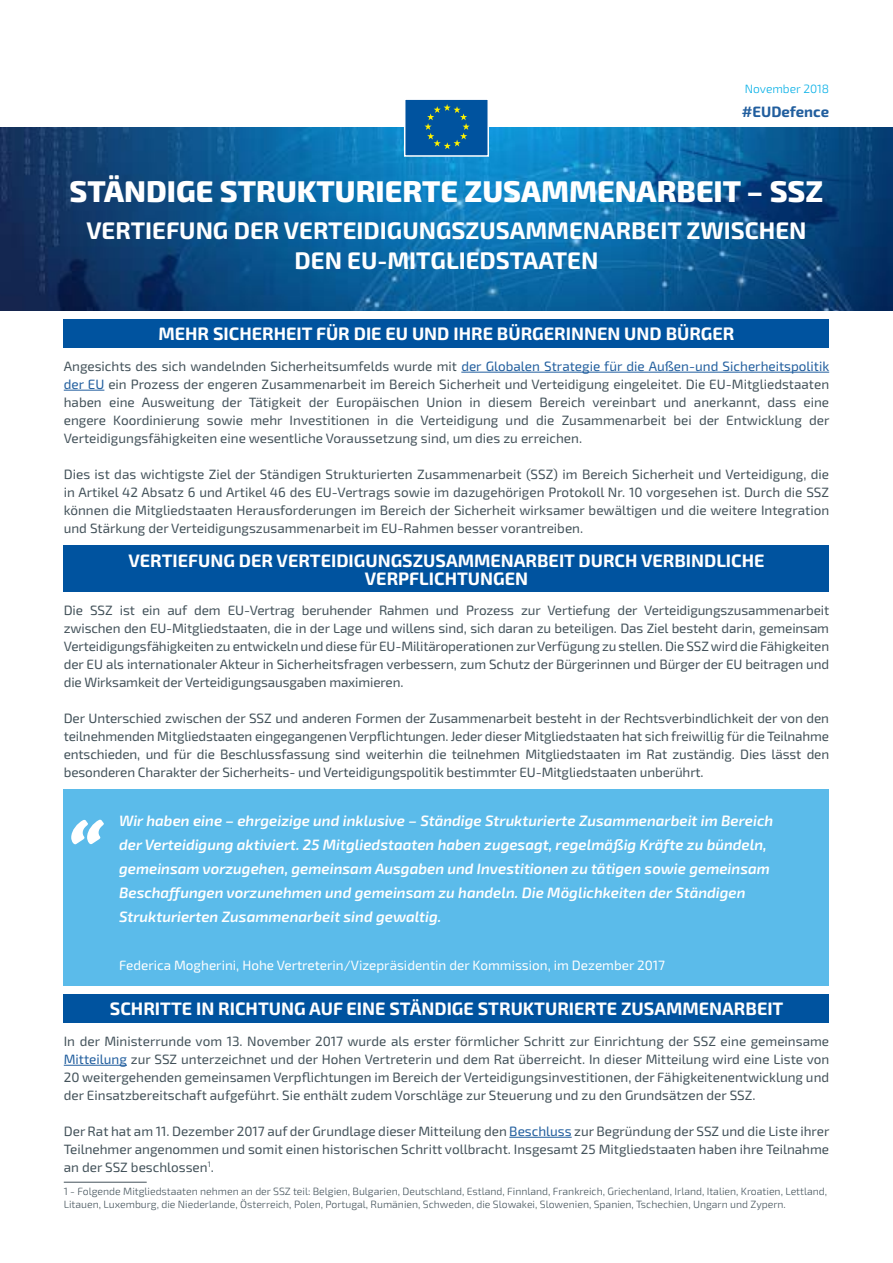
<style>
.page{position:relative;width:893px;height:1263px;background:#fff}
.page>*{position:absolute;margin:0;border:0;box-sizing:border-box;transform-origin:0 0}
.t1{font:800 30px "Exo 2";color:#fff}
.t2{font:700 24px/30px "Exo 2";color:#fff;text-align:center}
.t3{font:700 18px/18px "Exo 2";color:#fff;text-align:center}
.t4{font:italic 600 15px/24px "Exo 2";color:#fff}
.t5{font:700 15px "Exo 2";color:#215e9e}
.t6{font:13.5px/18px "Exo 2";color:#43525a;text-align:justify}
.t7{font:13.5px "Exo 2";color:#fff}
.t8{font:300 12px "Exo 2";color:#00aee6}
.t9{font:300 10.5px/12.6px "Exo 2";color:#43525a}
.s1{color:#215e9e}
</style>
<div class="page">
<div style="left:64px;top:790px;width:765px;height:196px;background:#5bbbea"></div>
<div style="left:64px;top:319px;width:765px;height:29px;background:#00539f"></div>
<hr style="left:461px;top:372px;width:368px;height:1px;background:#215e9e">
<hr style="left:64px;top:390px;width:40px;height:1px;background:#215e9e">
<img style="left:0;top:128px;width:893px;height:182px">
<div style="left:405px;top:99px;width:83px;height:57px;background:#00539f"></div>
<svg style="left:425px;top:104px;width:45px;height:45px"></svg>
<div style="left:404px;top:98px;width:85px;height:59px;border:2px solid #fff"></div>
<svg style="left:71px;top:819px;width:33px;height:26px"></svg>
<div style="left:64px;top:994px;width:765px;height:29px;background:#00539f"></div>
<hr style="left:64px;top:1065px;width:63px;height:1px;background:#215e9e">
<hr style="left:509px;top:1137px;width:63px;height:1px;background:#215e9e">
<div style="left:64px;top:545px;width:765px;height:47px;background:#00539f"></div>
<hr style="left:64px;top:1182px;width:83px;height:1px;background:#43525a">
<p class="t8" style="left:745px;top:81px;width:86px">November 2018</p>
<p class="t5" style="left:742px;top:100px;width:89px">#EUDefence</p>
<h1 class="t1" style="left:70px;top:168px;width:755px">STÄNDIGE STRUKTURIERTE ZUSAMMENARBEIT – SSZ</h1>
<h2 class="t2" style="left:86px;top:214px;width:722px">VERTIEFUNG DER VERTEIDIGUNGSZUSAMMENARBEIT ZWISCHEN<br>DEN EU-MITGLIEDSTAATEN</h2>
<h3 class="t3" style="left:158px;top:324px;width:578px">MEHR SICHERHEIT FÜR DIE EU UND IHRE BÜRGERINNEN UND BÜRGER</h3>
<p class="t6" style="left:64px;top:357px;width:767px">Angesichts des sich wandelnden Sicherheitsumfelds wurde mit <span class="s1">der Globalen Strategie für die Außen-und Sicherheitspolitik der EU</span> ein Prozess der engeren Zusammenarbeit im Bereich Sicherheit und Verteidigung eingeleitet. Die EU-Mitgliedstaaten haben eine Ausweitung der Tätigkeit der Europäischen Union in diesem Bereich vereinbart und anerkannt, dass eine engere Koordinierung sowie mehr Investitionen in die Verteidigung und die Zusammenarbeit bei der Entwicklung der Verteidigungsfähigkeiten eine wesentliche Voraussetzung sind, um dies zu erreichen.</p>
<p class="t6" style="left:64px;top:465px;width:767px">Dies ist das wichtigste Ziel der Ständigen Strukturierten Zusammenarbeit (SSZ) im Bereich Sicherheit und Verteidigung, die in Artikel 42 Absatz 6 und Artikel 46 des EU-Vertrags sowie im dazugehörigen Protokoll Nr. 10 vorgesehen ist. Durch die SSZ können die Mitgliedstaaten Herausforderungen im Bereich der Sicherheit wirksamer bewältigen und die weitere Integration und Stärkung der Verteidigungszusammenarbeit im EU-Rahmen besser vorantreiben.</p>
<h3 class="t3" style="left:128px;top:550px;width:638px">VERTIEFUNG DER VERTEIDIGUNGSZUSAMMENARBEIT DURCH VERBINDLICHE<br>VERPFLICHTUNGEN</h3>
<p class="t6" style="left:64px;top:601px;width:767px">Die SSZ ist ein auf dem EU-Vertrag beruhender Rahmen und Prozess zur Vertiefung der Verteidigungszusammenarbeit zwischen den EU-Mitgliedstaaten, die in der Lage und willens sind, sich daran zu beteiligen. Das Ziel besteht darin, gemeinsam Verteidigungsfähigkeiten zu entwickeln und diese für EU-Militäroperationen zur Verfügung zu stellen. Die SSZ wird die Fähigkeiten der EU als internationaler Akteur in Sicherheitsfragen verbessern, zum Schutz der Bürgerinnen und Bürger der EU beitragen und die Wirksamkeit der Verteidigungsausgaben maximieren.</p>
<p class="t6" style="left:64px;top:709px;width:767px">Der Unterschied zwischen der SSZ und anderen Formen der Zusammenarbeit besteht in der Rechtsverbindlichkeit der von den teilnehmenden Mitgliedstaaten eingegangenen Verpflichtungen. Jeder dieser Mitgliedstaaten hat sich freiwillig für die Teilnahme entschieden, und für die Beschlussfassung sind weiterhin die teilnehmen Mitgliedstaaten im Rat zuständig. Dies lässt den besonderen Charakter der Sicherheits- und Verteidigungspolitik bestimmter EU-Mitgliedstaaten unberührt.</p>
<p class="t4" style="left:119px;top:808px;width:656px">Wir haben eine – ehrgeizige und inklusive – Ständige Strukturierte Zusammenarbeit im Bereich der Verteidigung aktiviert. 25 Mitgliedstaaten haben zugesagt, regelmäßig Kräfte zu bündeln, gemeinsam vorzugehen, gemeinsam Ausgaben und Investitionen zu tätigen sowie gemeinsam Beschaffungen vorzunehmen und gemeinsam zu handeln. Die Möglichkeiten der Ständigen Strukturierten Zusammenarbeit sind gewaltig.</p>
<p class="t7" style="left:119px;top:956px;width:548px">Federica Mogherini, Hohe Vertreterin/Vizepräsidentin der Kommission, im Dezember 2017</p>
<h3 class="t3" style="left:110px;top:999px;width:675px">SCHRITTE IN RICHTUNG AUF EINE STÄNDIGE STRUKTURIERTE ZUSAMMENARBEIT</h3>
<p class="t6" style="left:64px;top:1032px;width:767px">In der Ministerrunde vom 13. November 2017 wurde als erster förmlicher Schritt zur Einrichtung der SSZ eine gemeinsame <span class="s1">Mitteilung</span> zur SSZ unterzeichnet und der Hohen Vertreterin und dem Rat überreicht. In dieser Mitteilung wird eine Liste von 20 weitergehenden gemeinsamen Verpflichtungen im Bereich der Verteidigungsinvestitionen, der Fähigkeitenentwicklung und der Einsatzbereitschaft aufgeführt. Sie enthält zudem Vorschläge zur Steuerung und zu den Grundsätzen der SSZ.</p>
<p class="t6" style="left:64px;top:1122px;width:767px">Der Rat hat am 11. Dezember 2017 auf der Grundlage dieser Mitteilung den <span class="s1">Beschluss</span> zur Begründung der SSZ und die Liste ihrer Teilnehmer angenommen und somit einen historischen Schritt vollbracht. Insgesamt 25 Mitgliedstaaten haben ihre Teilnahme an der SSZ beschlossen<sup>1</sup>.</p>
<p class="t9" style="left:64px;top:1185px;width:765px">1 - Folgende Mitgliedstaaten nehmen an der SSZ teil: Belgien, Bulgarien, Deutschland, Estland, Finnland, Frankreich, Griechenland, Irland, Italien, Kroatien, Lettland,<br>Litauen, Luxemburg, die Niederlande, Österreich, Polen, Portugal, Rumänien, Schweden, die Slowakei, Slowenien, Spanien, Tschechien, Ungarn und Zypern.</p>
</div>
